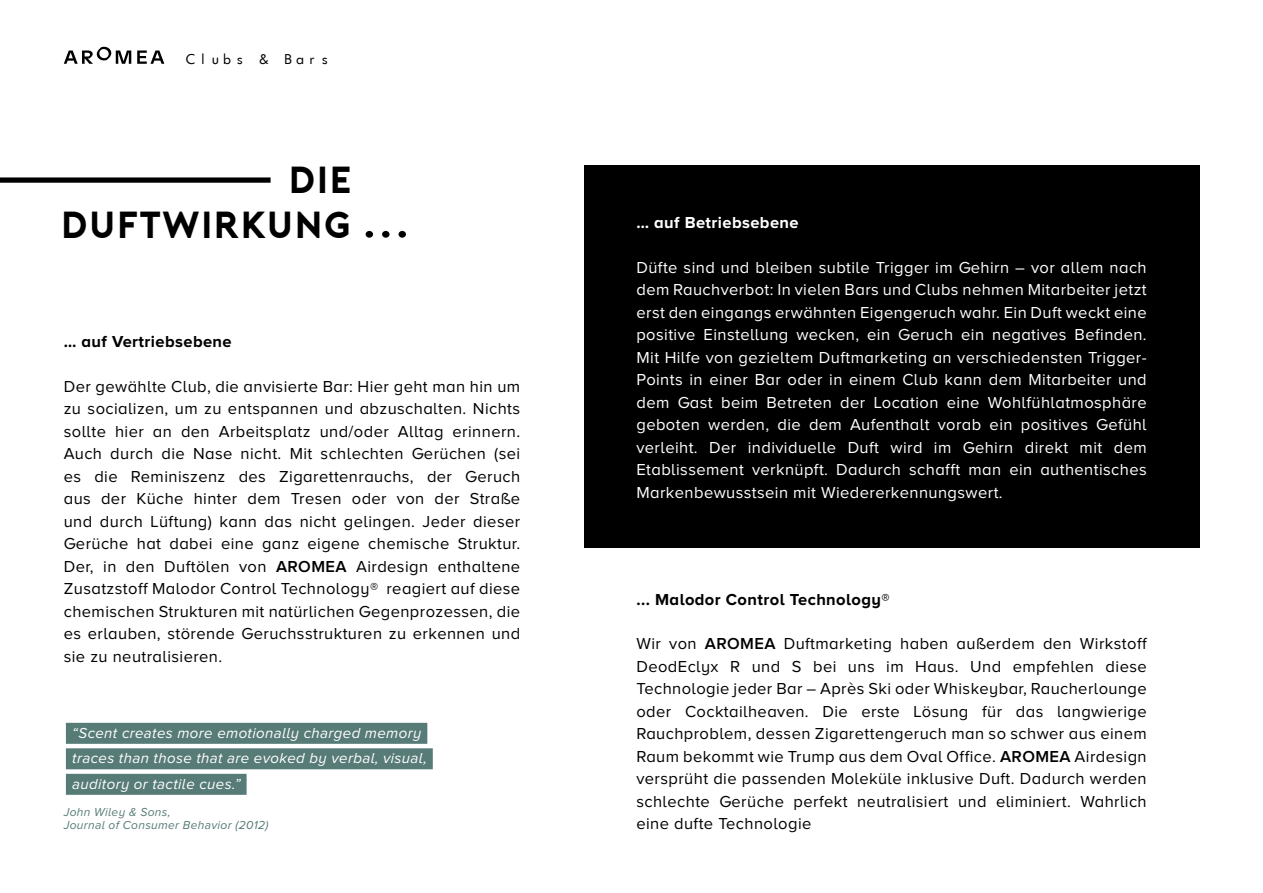
<style>
.page{position:relative;width:1263px;height:893px;background:#fff}
.page>*{position:absolute;margin:0;border:0;box-sizing:border-box;transform-origin:0 0}
.t1{font:37.5px/45px "Porter Bold DEMO";color:#000;text-align:right}
.t2{font:16.5px/22.5px "Proxima Nova A";letter-spacing:.025em;color:#000;text-align:justify}
.t3{font:16.5px/22.5px "Proxima Nova A";letter-spacing:.025em;color:#fff;text-align:justify}
.t4{font:700 16.5px "Proxima Nova A";letter-spacing:.025em;color:#000}
.t5{font:700 16.5px "Proxima Nova A";letter-spacing:.025em;color:#fff}
.t6{font:italic 15px/25.5px "Proxima Nova A";letter-spacing:.025em;color:#fff}
.t7{font:13.5px "Futurist Fixed Width";letter-spacing:-.1em;color:#000}
.t8{font:italic 12px/13.5px "Proxima Nova A";letter-spacing:.025em;color:#577b77}
.s1{font-weight:600}
</style>
<div class="page">
<svg style="left:64px;top:47px;width:67px;height:17px"></svg>
<svg style="left:137px;top:51px;width:27px;height:13px"></svg>
<div style="left:584px;top:165px;width:615px;height:383px;background:#000"></div>
<div style="left:0;top:177px;width:271px;height:6px;background:#000"></div>
<svg style="left:366px;top:231px;width:40px;height:7px"></svg>
<div style="left:66px;top:723px;width:361px;height:21px;background:#577b77"></div>
<div style="left:66px;top:748px;width:367px;height:21px;background:#577b77"></div>
<div style="left:66px;top:774px;width:181px;height:21px;background:#577b77"></div>
<p class="t7" style="left:184px;top:50px;width:149px">Clubs &amp; Bars</p>
<h1 class="t1" style="left:60px;top:155px;width:293px">DIE<br>DUFTWIRKUNG</h1>
<p class="t4" style="left:64px;top:332px;width:169px">… auf Vertriebsebene</p>
<p class="t2" style="left:64px;top:375px;width:458px">Der gewählte Club, die anvisierte Bar: Hier geht man hin um zu socializen, um zu entspannen und abzuschalten. Nichts sollte hier an den Arbeitsplatz und/oder Alltag erinnern.<br>Auch durch die Nase nicht. Mit schlechten Gerüchen (sei es die Reminiszenz des Zigarettenrauchs, der Geruch aus der Küche hinter dem Tresen oder von der Straße und durch Lüftung) kann das nicht gelingen. Jeder dieser Gerüche hat dabei eine ganz eigene chemische Struktur.<br>Der, in den Duftölen von <span class="s1">AROMEA</span> Airdesign enthaltene Zusatzstoff Malodor Control Technology® reagiert auf diese chemischen Strukturen mit natürlichen Gegenprozessen, die es erlauben, störende Geruchsstrukturen zu erkennen und sie zu neutralisieren.</p>
<p class="t6" style="left:72px;top:720px;width:356px">“Scent creates more emotionally charged memory traces than those that are evoked by verbal, visual, auditory or tactile cues.”</p>
<p class="t8" style="left:64px;top:805px;width:206px">John Wiley &amp; Sons,<br>Journal of Consumer Behavior (2012)</p>
<p class="t5" style="left:636px;top:213px;width:164px">… auf Betriebsebene</p>
<p class="t3" style="left:636px;top:256px;width:512px">Düfte sind und bleiben subtile Trigger im Gehirn – vor allem nach dem Rauchverbot: In vielen Bars und Clubs nehmen Mitarbeiter jetzt erst den eingangs erwähnten Eigengeruch wahr. Ein Duft weckt eine positive Einstellung wecken, ein Geruch ein negatives Befinden.<br>Mit Hilfe von gezieltem Duftmarketing an verschiedensten Trigger-Points in einer Bar oder in einem Club kann dem Mitarbeiter und dem Gast beim Betreten der Location eine Wohlfü hlatmosphä re geboten werden, die dem Aufenthalt vorab ein positives Gefü hl verleiht. Der individuelle Duft wird im Gehirn direkt mit dem Etablissement verknü pft. Dadurch schafft man ein authentisches Markenbewusstsein mit Wiedererkennungswert.</p>
<p class="t4" style="left:636px;top:590px;width:255px">... Malodor Control Technology®</p>
<p class="t2" style="left:636px;top:632px;width:512px">Wir von <span class="s1">AROMEA</span> Duftmarketing haben außerdem den Wirkstoff DeodEclyx R und S bei uns im Haus. Und empfehlen diese Technologie jeder Bar – Après Ski oder Whiskeybar, Raucherlounge oder Cocktailheaven. Die erste Lösung für das langwierige Rauchproblem, dessen Zigarettengeruch man so schwer aus einem Raum bekommt wie Trump aus dem Oval Office. <span class="s1">AROMEA</span> Airdesign versprüht die passenden Moleküle inklusive Duft. Dadurch werden schlechte Gerüche perfekt neutralisiert und eliminiert. Wahrlich eine dufte Technologie</p>
</div>
